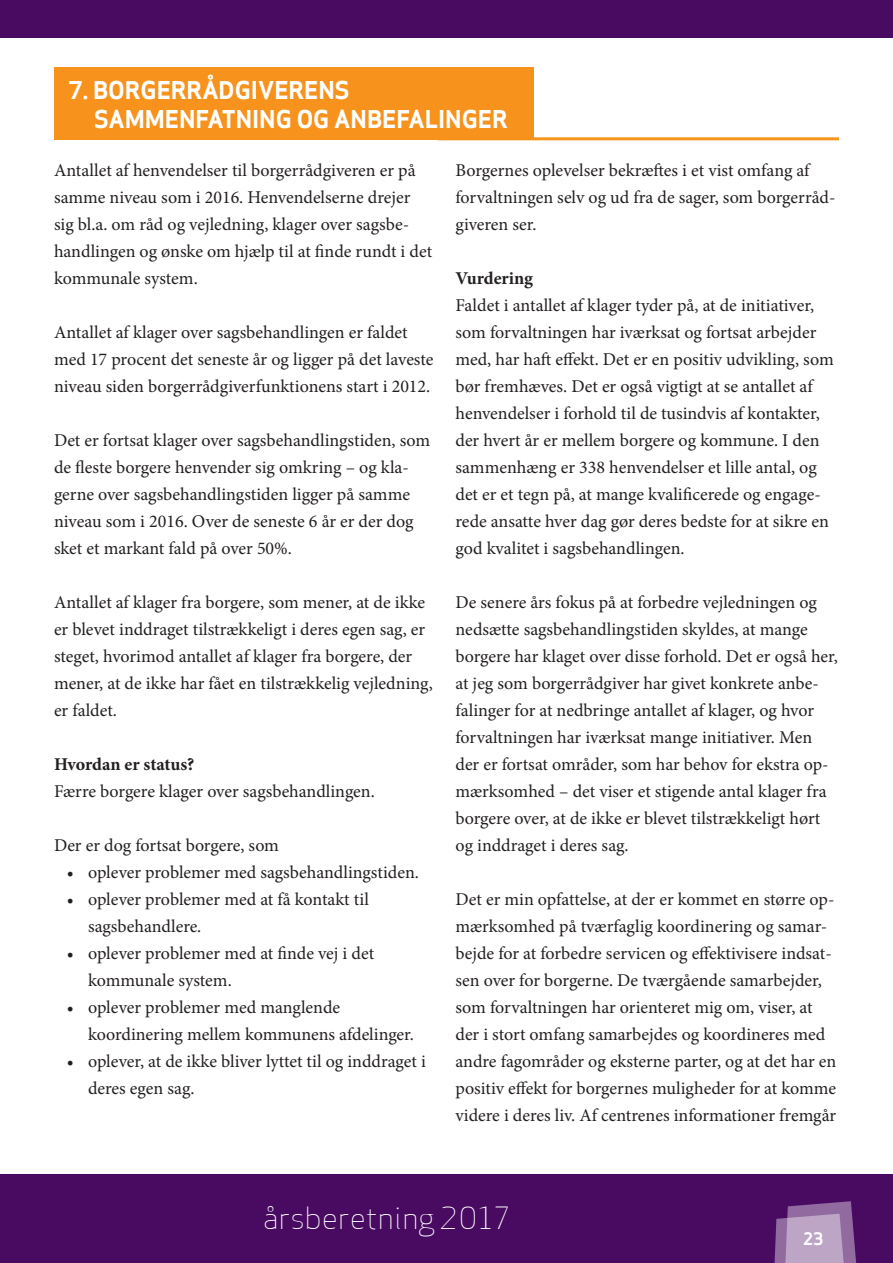
<style>
.page{position:relative;width:893px;height:1263px;background:#fff}
.page>*{position:absolute;margin:0;border:0;box-sizing:border-box;transform-origin:0 0}
.t1{font:30px "Apex Sans Light T";color:#fff}
.t2{font:24px/28.8px "Apex Sans Bold T";color:#fff}
.t3{font:18px/27px "Minion Pro";color:#231f20}
.t4{font:700 18px "Minion Pro";letter-spacing:-.005em;color:#231f20}
.t5{font:16.8px "Apex Sans Bold T";color:#fff}
</style>
<div class="page">
<div style="left:0;top:1175px;width:893px;height:88px;background:#490a62"></div>
<div style="left:0;top:0;width:893px;height:38px;background:#490a62"></div>
<svg style="left:774px;top:1201px;width:82px;height:62px;background:#9e7cab"></svg>
<div style="left:54px;top:68px;width:480px;height:72px;background:#f7931d"></div>
<hr style="left:437px;top:137px;width:402px;height:3px;background:#f7931d">
<h2 class="t2" style="left:94px;top:75px;width:415px;text-indent:-26px">7. BORGERRÅDGIVERENS<br>SAMMENFATNING OG ANBEFALINGER</h2>
<p class="t3" style="left:54px;top:156px;width:380px">Antallet af henvendelser til borgerrådgiveren er på samme niveau som i 2016. Henvendelserne drejer sig bl.a. om råd og vejledning, klager over sagsbe&shy;handlingen og ønske om hjælp til at finde rundt i det kommunale system.</p>
<p class="t3" style="left:54px;top:318px;width:381px">Antallet af klager over sagsbehandlingen er faldet med 17 procent det seneste år og ligger på det laveste niveau siden borgerrådgiverfunktionens start i 2012.</p>
<p class="t3" style="left:54px;top:426px;width:378px">Det er fortsat klager over sagsbehandlingstiden, som de fleste borgere henvender sig omkring – og kla&shy;gerne over sagsbehandlingstiden ligger på samme niveau som i 2016. Over de seneste 6 år er der dog sket et markant fald på over 50%.</p>
<p class="t3" style="left:54px;top:588px;width:380px">Antallet af klager fra borgere, som mener, at de ikke er blevet inddraget tilstrækkeligt i deres egen sag, er steget, hvorimod antallet af klager fra borgere, der mener, at de ikke har fået en tilstrækkelig vejledning, er faldet.</p>
<p class="t4" style="left:54px;top:751px;width:142px">Hvordan er status?</p>
<p class="t3" style="left:54px;top:777px;width:322px">Færre borgere klager over sagsbehandlingen.</p>
<p class="t3" style="left:54px;top:831px;width:227px">Der er dog fortsat borgere, som</p>
<p class="t3" style="left:67px;top:858px;width:354px">• oplever problemer med sagsbehandlingstiden.</p>
<p class="t3" style="left:88px;top:885px;width:282px;text-indent:-21px">• oplever problemer med at få kontakt til sagsbehandlere.</p>
<p class="t3" style="left:88px;top:939px;width:288px;text-indent:-21px">• oplever problemer med at finde vej i det kommunale system.</p>
<p class="t3" style="left:88px;top:993px;width:327px;text-indent:-21px">• oplever problemer med manglende koordinering mellem kommunens afdelinger.</p>
<p class="t3" style="left:88px;top:1047px;width:339px;text-indent:-21px">• oplever, at de ikke bliver lyttet til og inddraget i deres egen sag.</p>
<p class="t3" style="left:455px;top:156px;width:381px">Borgernes oplevelser bekræftes i et vist omfang af forvaltningen selv og ud fra de sager, som borgerråd&shy;giveren ser.</p>
<p class="t4" style="left:455px;top:265px;width:79px">Vurdering</p>
<p class="t3" style="left:455px;top:291px;width:380px">Faldet i antallet af klager tyder på, at de initiativer, som forvaltningen har iværksat og fortsat arbejder med, har haft effekt. Det er en positiv udvikling, som bør fremhæves. Det er også vigtigt at se antallet af henvendelser i forhold til de tusindvis af kontakter, der hvert år er mellem borgere og kommune. I den sammenhæng er 338 henvendelser et lille antal, og det er et tegn på, at mange kvalificerede og engage&shy;rede ansatte hver dag gør deres bedste for at sikre en god kvalitet i sagsbehandlingen.</p>
<p class="t3" style="left:455px;top:588px;width:384px">De senere års fokus på at forbedre vejledningen og nedsætte sagsbehandlingstiden skyldes, at mange borgere har klaget over disse forhold. Det er også her, at jeg som borgerrådgiver har givet konkrete anbe&shy;falinger for at nedbringe antallet af klager, og hvor forvaltningen har iværksat mange initiativer. Men der er fortsat områder, som har behov for ekstra op&shy;mærksomhed – det viser et stigende antal klager fra borgere over, at de ikke er blevet tilstrækkeligt hørt og inddraget i deres sag.</p>
<p class="t3" style="left:455px;top:885px;width:382px">Det er min opfattelse, at der er kommet en større op&shy;mærksomhed på tværfaglig koordinering og samar&shy;bejde for at forbedre servicen og effektivisere indsat&shy;sen over for borgerne. De tværgående samarbejder, som forvaltningen har orienteret mig om, viser, at der i stort omfang samarbejdes og koordineres med andre fagområder og eksterne parter, og at det har en positiv effekt for borgernes muligheder for at komme videre i deres liv. Af centrenes informationer fremgår</p>
<h1 class="t1" style="left:263px;top:1198px;width:247px">årsberetning 2017</h1>
<p class="t5" style="left:803px;top:1228px;width:22px">23</p>
</div>
